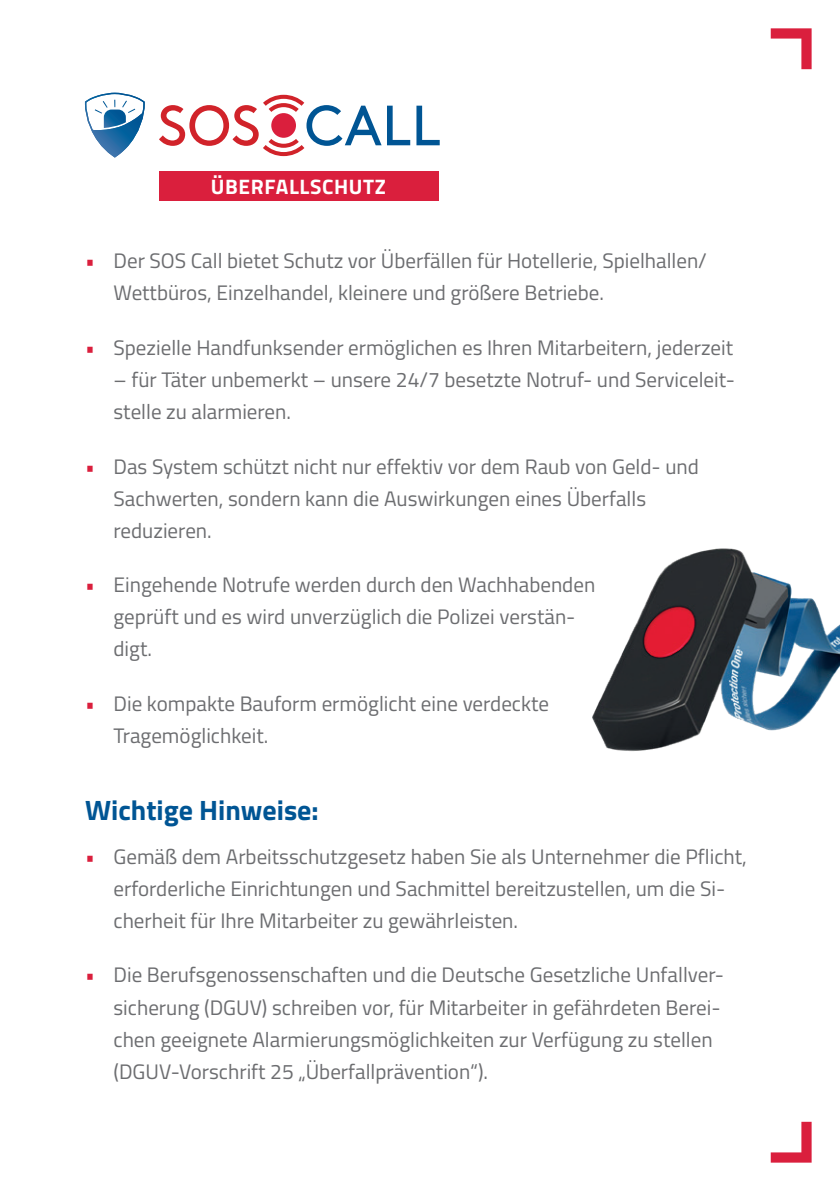
<style>
.page{position:relative;width:840px;height:1191px;background:#fff}
.page>*{position:absolute;margin:0;border:0;box-sizing:border-box;transform-origin:0 0}
.t1{font:700 28px "Titillium";color:#005594}
.t2{font:21px/32px "Titillium";color:#6c6d70}
.t3{font:700 21px "Titillium";letter-spacing:.03em;color:#fff}
.s1{color:#da1f3d}
</style>
<div class="page">
<svg style="left:770px;top:28px;width:41px;height:41px"></svg>
<svg style="left:770px;top:1121px;width:41px;height:41px"></svg>
<svg style="left:159px;top:95px;width:280px;height:61px"></svg>
<svg style="left:84px;top:92px;width:61px;height:66px"></svg>
<div style="left:159px;top:171px;width:279px;height:30px;background:#da1f3d"></div>
<img style="left:592px;top:548px;width:247px;height:203px">
<p class="t3" style="left:211px;top:171px;width:176px">ÜBERFALLSCHUTZ</p>
<p class="t2" style="left:113px;top:244px;width:594px;text-indent:-28px"><span class="s1">•</span> Der SOS Call bietet Schutz vor Überfällen für Hotellerie, Spielhallen/<br>Wettbüros, Einzelhandel, kleinere und größere Betriebe.</p>
<p class="t2" style="left:85px;top:330px;width:649px"><span class="s1">•</span> Spezielle Handfunksender ermöglichen es Ihren Mitarbeitern, jederzeit</p>
<p class="t2" style="left:113px;top:362px;width:622px">– für Täter unbemerkt – unsere 24/7 besetzte Notruf- und Serviceleit&shy;stelle zu alarmieren.</p>
<p class="t2" style="left:113px;top:449px;width:586px;text-indent:-28px"><span class="s1">•</span> Das System schützt nicht nur effektiv vor dem Raub von Geld- und<br>Sachwerten, sondern kann die Auswirkungen eines Überfalls reduzieren.</p>
<p class="t2" style="left:113px;top:568px;width:483px;text-indent:-28px"><span class="s1">•</span> Eingehende Notrufe werden durch den Wachhabenden geprüft und es wird unverzüglich die Polizei verstän&shy;digt.</p>
<p class="t2" style="left:113px;top:686px;width:437px;text-indent:-28px"><span class="s1">•</span> Die kompakte Bauform ermöglicht eine verdeckte<br>Tragemöglichkeit.</p>
<h1 class="t1" style="left:85px;top:789px;width:235px">Wichtige Hinweise:</h1>
<p class="t2" style="left:113px;top:839px;width:634px;text-indent:-28px"><span class="s1">•</span> Gemäß dem Arbeitsschutzgesetz haben Sie als Unternehmer die Pflicht, erforderliche Einrichtungen und Sachmittel bereitzustellen, um die Si&shy;cherheit für Ihre Mitarbeiter zu gewährleisten.</p>
<p class="t2" style="left:113px;top:958px;width:611px;text-indent:-28px"><span class="s1">•</span> Die Berufsgenossenschaften und die Deutsche Gesetzliche Unfallver&shy;sicherung (DGUV) schreiben vor, für Mitarbeiter in gefährdeten Berei&shy;chen geeignete Alarmierungsmöglichkeiten zur Verfügung zu stellen (DGUV-Vorschrift 25 „Überfallprävention“).</p>
</div>
